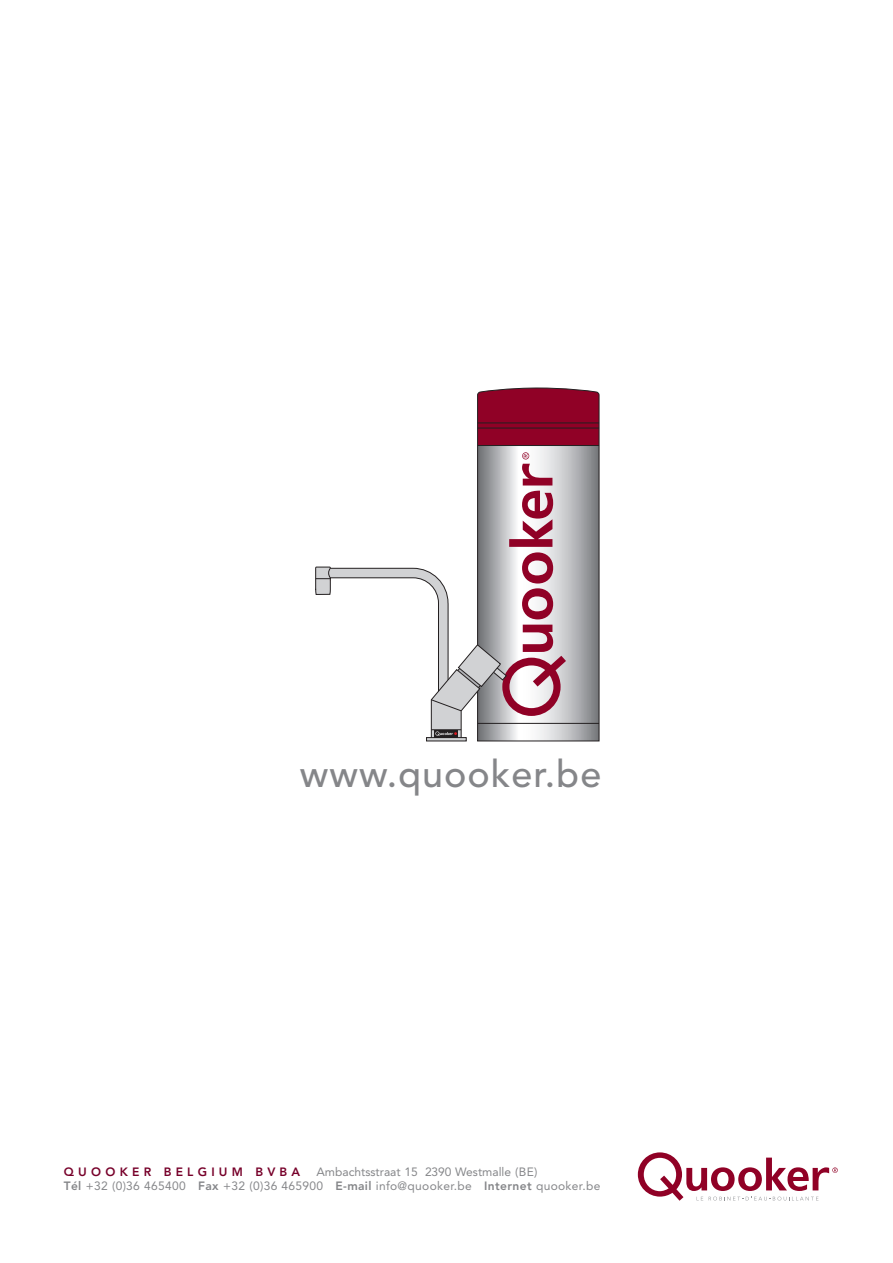
<style>
.page{position:relative;width:893px;height:1263px;background:#fff}
.page>*{position:absolute;margin:0;border:0;box-sizing:border-box;transform-origin:0 0}
.t1{font:500 37.65px "Avenir LT";letter-spacing:.025em;color:#858689}
.t2{font:12px/14.4px "Avenir LT";letter-spacing:.025em;color:#858689}
.t3{font:800 12px "Avenir LT";letter-spacing:.355em;color:#77002a}
.s1{font-weight:800}
</style>
<div class="page">
<svg style="left:638px;top:1152px;width:200px;height:49px"></svg>
<svg style="left:315px;top:388px;width:284px;height:354px"></svg>
<h1 class="t1" style="left:300px;top:758px;width:303px">www.quooker.be</h1>
<p class="t2" style="left:64px;top:1165px;width:538px;text-indent:253px">Ambachtsstraat 15 2390 Westmalle (BE)<br><span class="s1">Tél</span> +32 (0)36 465400 <span class="s1">Fax</span> +32 (0)36 465900 <span class="s1">E-mail</span> info@quooker.be <span class="s1">Internet</span> quooker.be</p>
<p class="t3" style="left:64px;top:1167px;width:238px">QUOOKER BELGIUM BVBA</p>
</div>
